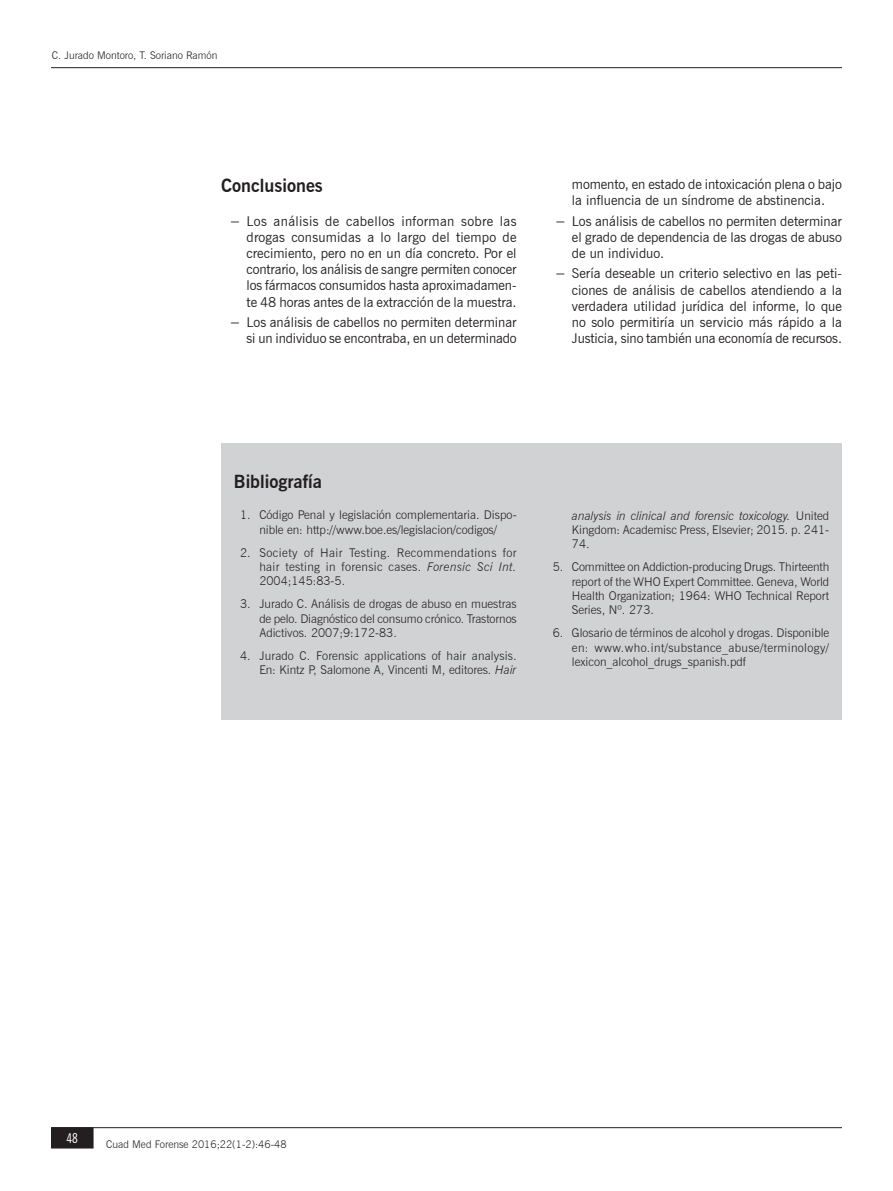
<style>
.page{position:relative;width:893px;height:1191px;background:#fff}
.page>*{position:absolute;margin:0;border:0;box-sizing:border-box;transform-origin:0 0}
.t1{font:700 18px "News Gothic BT";color:#231f20}
.t2{font:13.5px/16.2px "News Gothic BT";letter-spacing:-.005em;color:#231f20;text-align:justify}
.t3{font:condensed 13.5px "News Gothic BT";color:#fff}
.t4{font:300 12px/14.4px "News Gothic BT";color:#231f20;text-align:justify}
.t5{font:300 10.5px "News Gothic BT";color:#231f20}
.s1{font-style:italic}
</style>
<div class="page">
<hr style="left:51px;top:67px;width:791px;height:1px;background:#231f20">
<div style="left:52px;top:1128px;width:41px;height:19px;background:#231f20"></div>
<div style="left:51px;top:1127px;width:43px;height:21px;border:2px solid #231f20"></div>
<hr style="left:51px;top:1127px;width:791px;height:1px;background:#231f20">
<div style="left:221px;top:443px;width:621px;height:276px;background:#d1d2d4"></div>
<p class="t5" style="left:52px;top:49px;width:167px">C. Jurado Montoro, T. Soriano Ramón</p>
<h1 class="t1" style="left:221px;top:175px;width:103px">Conclusiones</h1>
<p class="t2" style="left:247px;top:212px;width:272px;text-indent:-17px">− Los análisis de cabellos informan sobre las drogas consumidas a lo largo del tiempo de crecimiento, pero no en un día concreto. Por el contrario, los análisis de sangre permiten conocer los fármacos consumidos hasta aproximadamen&shy;te 48 horas antes de la extracción de la muestra.</p>
<p class="t2" style="left:230px;top:314px;width:289px;text-align:right">− Los análisis de cabellos no permiten determinar si un individuo se encontraba, en un determinado</p>
<p class="t2" style="left:572px;top:176px;width:271px">momento, en estado de intoxicación plena o bajo la influencia de un síndrome de abstinencia.</p>
<p class="t2" style="left:572px;top:213px;width:272px;text-indent:-17px">− Los análisis de cabellos no permiten determinar el grado de dependencia de las drogas de abuso de un individuo.</p>
<p class="t2" style="left:572px;top:265px;width:272px;text-indent:-17px">− Sería deseable un criterio selectivo en las peti&shy;ciones de análisis de cabellos atendiendo a la verdadera utilidad jurídica del informe, lo que no solo permitiría un servicio más rápido a la Justicia, sino también una economía de recursos.</p>
<h1 class="t1" style="left:234px;top:470px;width:90px">Bibliografía</h1>
<p class="t4" style="left:240px;top:508px;width:278px;text-align:center">1. Código Penal y legislación complementaria. Dispo&shy;nible en: http://www.boe.es/legislacion/codigos/</p>
<p class="t4" style="left:259px;top:545px;width:259px;text-indent:-19px">2. Society of Hair Testing. Recommendations for hair testing in forensic cases. <span class="s1">Forensic Sci Int.<br></span>2004;145:83-5.</p>
<p class="t4" style="left:259px;top:597px;width:259px;text-indent:-19px">3. Jurado C. Análisis de drogas de abuso en muestras de pelo. Diagnóstico del consumo crónico. Trastornos Adictivos. 2007;9:172-83.</p>
<p class="t4" style="left:240px;top:648px;width:278px;text-align:right">4. Jurado C. Forensic applications of hair analysis.<br>En: Kintz P, Salomone A, Vincenti M, editores. <span class="s1">Hair</span></p>
<p class="t4" style="left:572px;top:508px;width:259px"><span class="s1">analysis in clinical and forensic toxicology.</span> United Kingdom: Academisc Press, Elsevier; 2015. p. 241- 74.</p>
<p class="t4" style="left:572px;top:559px;width:259px;text-indent:-19px">5. Committee on Addiction-producing Drugs. Thirteenth report of the WHO Expert Committee. Geneva, World Health Organization; 1964: WHO Technical Report Series, Nº. 273.</p>
<p class="t4" style="left:572px;top:626px;width:259px;text-indent:-19px">6. Glosario de términos de alcohol y drogas. Disponible en: www.who.int/substance_abuse/terminology/ lexicon_alcohol_drugs_spanish.pdf</p>
<p class="t3" style="left:67px;top:1129px;width:13px">48</p>
<p class="t5" style="left:106px;top:1138px;width:182px">Cuad Med Forense 2016;22(1-2):46-48</p>
</div>
